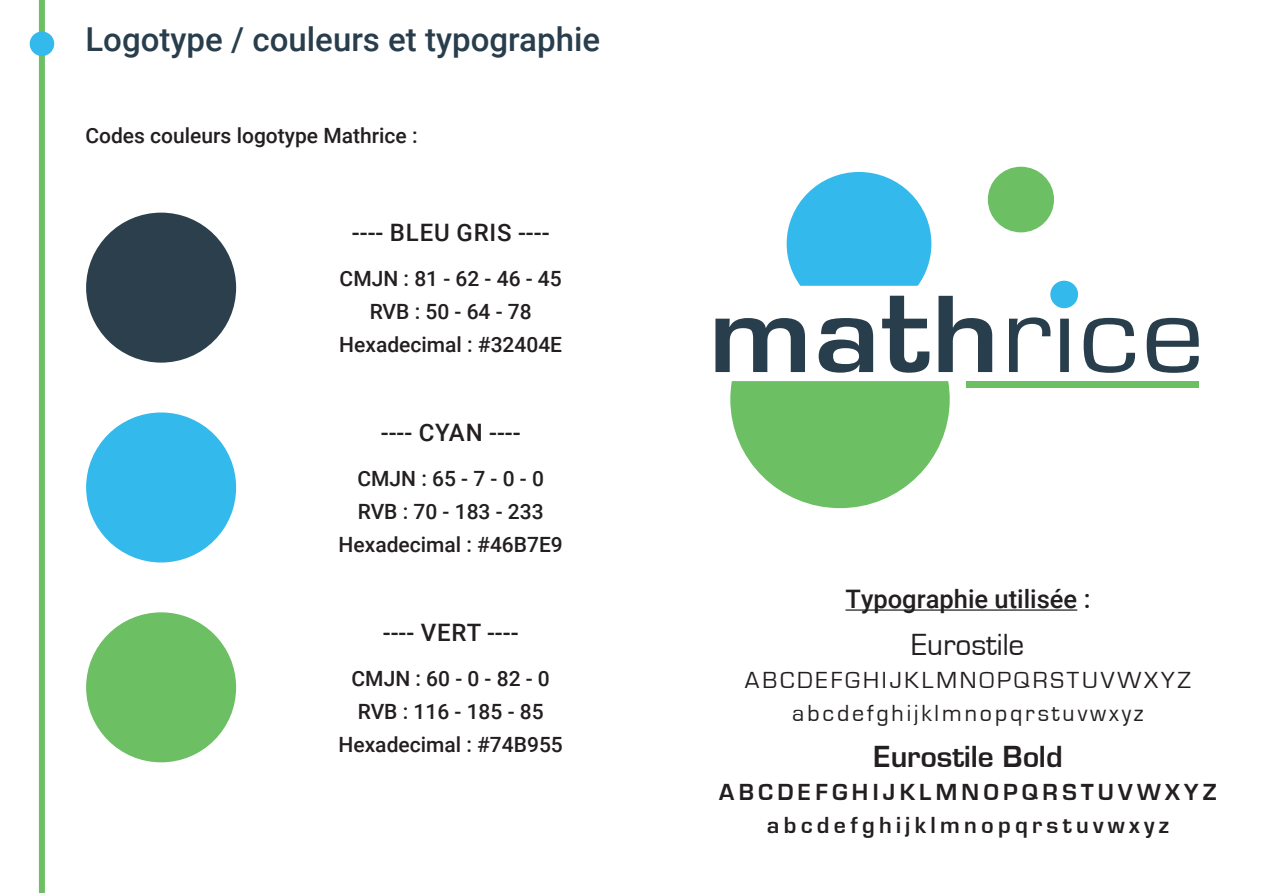
<style>
.page{position:relative;width:1263px;height:893px;background:#fff}
.page>*{position:absolute;margin:0;border:0;box-sizing:border-box;transform-origin:0 0}
.t1{font:500 33px "Roboto";color:#293e4c}
.t2{font:700 31.5px "Eurostile";color:#231f20}
.t3{font:31.5px "Eurostile";color:#231f20}
.t4{font:500 25.5px "Roboto";color:#231f20}
.t5{font:24px "Eurostile";letter-spacing:.12em;color:#231f20}
.t6{font:700 24px "Eurostile";letter-spacing:.18em;color:#231f20}
.t7{font:500 24px "Roboto";letter-spacing:.035em;color:#231f20}
.t8{font:500 21px "Roboto";color:#231f20}
</style>
<div class="page">
<div style="left:39px;top:0;width:6px;height:893px;background:#6cbf63"></div>
<div style="left:30px;top:32px;width:24px;height:24px;background:#33b9eb;border-radius:50%"></div>
<div style="left:988px;top:167px;width:66px;height:65px;background:#6cbf63;border-radius:50%"></div>
<svg style="left:787px;top:172px;width:144px;height:114px;background:#52c3ee"></svg>
<svg style="left:715px;top:318px;width:90px;height:54px"></svg>
<svg style="left:819px;top:318px;width:54px;height:55px"></svg>
<svg style="left:938px;top:296px;width:54px;height:76px"></svg>
<svg style="left:1009px;top:317px;width:41px;height:55px"></svg>
<svg style="left:1060px;top:307px;width:9px;height:65px"></svg>
<svg style="left:1084px;top:318px;width:51px;height:55px"></svg>
<svg style="left:1147px;top:318px;width:52px;height:55px"></svg>
<div style="left:1050px;top:281px;width:28px;height:27px;background:#33b9eb;border-radius:50%"></div>
<svg style="left:882px;top:296px;width:47px;height:77px"></svg>
<svg style="left:730px;top:381px;width:220px;height:127px"></svg>
<div style="left:966px;top:381px;width:233px;height:7px;background:#6cbf63"></div>
<div style="left:86px;top:213px;width:150px;height:150px;background:#2b3f4d;border-radius:50%"></div>
<div style="left:86px;top:412px;width:150px;height:150px;background:#33b9eb;border-radius:50%"></div>
<div style="left:86px;top:612px;width:150px;height:150px;background:#6cbf63;border-radius:50%"></div>
<hr style="left:845px;top:609px;width:232px;height:2px;background:#231f20">
<p class="t1" style="left:85px;top:16px;width:516px">Logotype / couleurs et typographie</p>
<p class="t8" style="left:85px;top:121px;width:334px">Codes couleurs logotype Mathrice :</p>
<p class="t7" style="left:352px;top:216px;width:199px">---- BLEU GRIS ----</p>
<p class="t8" style="left:340px;top:264px;width:224px">CMJN : 81 - 62 - 46 - 45</p>
<p class="t8" style="left:370px;top:297px;width:164px">RVB : 50 - 64 - 78</p>
<p class="t8" style="left:339px;top:330px;width:224px">Hexadecimal : #32404E</p>
<p class="t7" style="left:381px;top:416px;width:141px">---- CYAN ----</p>
<p class="t8" style="left:358px;top:464px;width:188px">CMJN : 65 - 7 - 0 - 0</p>
<p class="t8" style="left:358px;top:497px;width:187px">RVB : 70 - 183 - 233</p>
<p class="t8" style="left:339px;top:530px;width:226px">Hexadecimal : #46B7E9</p>
<p class="t7" style="left:383px;top:616px;width:137px">---- VERT ----</p>
<p class="t8" style="left:352px;top:664px;width:200px">CMJN : 60 - 0 - 82 - 0</p>
<p class="t8" style="left:358px;top:697px;width:187px">RVB : 116 - 185 - 85</p>
<p class="t8" style="left:339px;top:730px;width:226px">Hexadecimal : #74B955</p>
<p class="t4" style="left:845px;top:581px;width:246px">Typographie utilisée :</p>
<p class="t3" style="left:911px;top:627px;width:114px">Eurostile</p>
<p class="t5" style="left:745px;top:667px;width:448px">ABCDEFGHIJKLMNOPQRSTUVWXYZ</p>
<p class="t5" style="left:792px;top:700px;width:353px">abcdefghijklmnopqrstuvwxyz</p>
<p class="t2" style="left:873px;top:744px;width:191px">Eurostile Bold</p>
<p class="t6" style="left:719px;top:782px;width:499px">ABCDEFGHIJKLMNOPQRSTUVWXYZ</p>
<p class="t6" style="left:767px;top:815px;width:403px">abcdefghijklmnopqrstuvwxyz</p>
</div>
